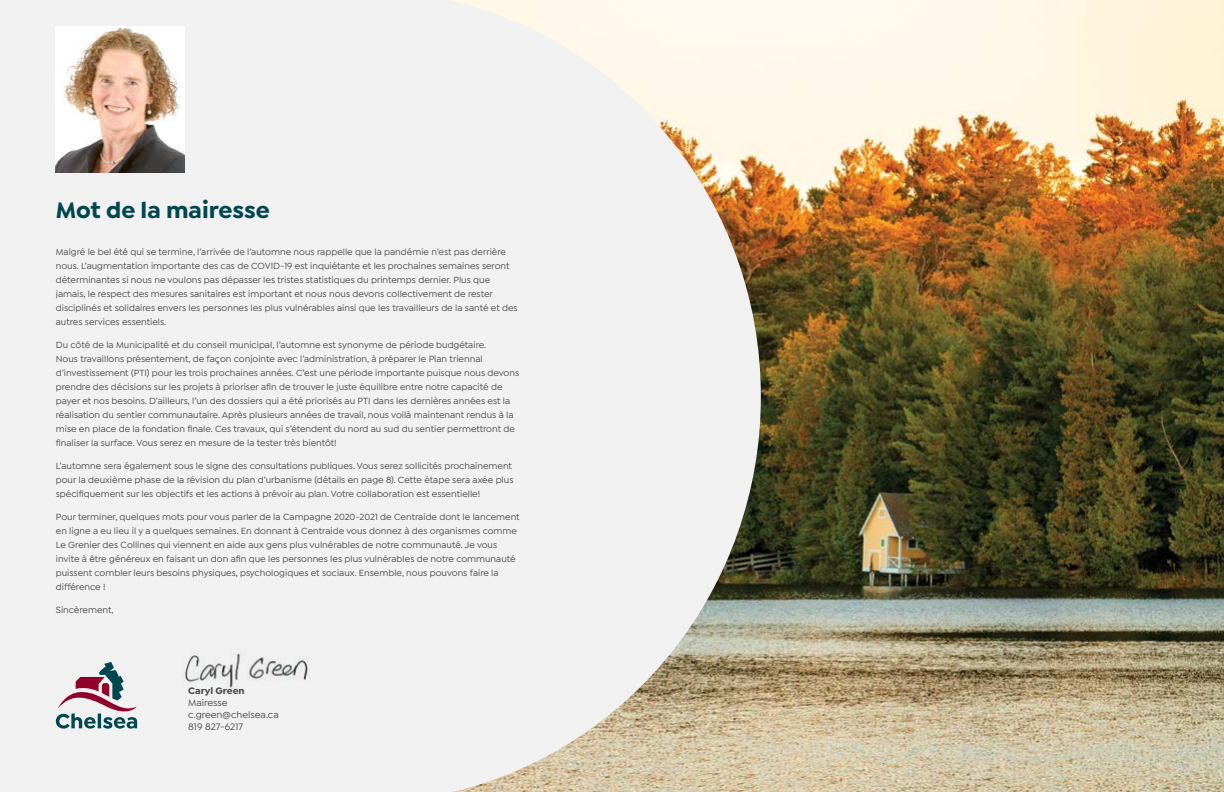
<style>
.page{position:relative;width:1224px;height:792px;background:#fff}
.page>*{position:absolute;margin:0;border:0;box-sizing:border-box;transform-origin:0 0}
.t1{font:700 24px "Isidora Sans";color:#004750}
.t2{font:500 10px/12px "Isidora Sans";color:#474648}
.t3{font:700 10px "Isidora Sans";color:#474648}
.t4{font:500 9.5px/14px "Isidora Sans";color:#474648}
</style>
<div class="page">
<div style="left:0;top:0;width:448px;height:792px;background:#f1f1f2"></div>
<img style="left:448px;top:0;width:776px;height:792px">
<img style="left:56px;top:27px;width:128px;height:146px">
<svg style="left:56px;top:662px;width:81px;height:67px"></svg>
<img style="left:183px;top:650px;width:128px;height:39px">
<h1 class="t1" style="left:56px;top:196px;width:216px">Mot de la mairesse</h1>
<p class="t4" style="left:56px;top:245px;width:463px">Malgré le bel été qui se termine, l’arrivée de l’automne nous rappelle que la pandémie n’est pas derrière nous. L’augmentation importante des cas de COVID-19 est inquiétante et les prochaines semaines seront déterminantes si nous ne voulons pas dépasser les tristes statistiques du printemps dernier. Plus que jamais, le respect des mesures sanitaires est important et nous nous devons collectivement de rester disciplinés et solidaires envers les personnes les plus vulnérables ainsi que les travailleurs de la santé et des autres services essentiels.</p>
<p class="t4" style="left:56px;top:338px;width:465px">Du côté de la Municipalité et du conseil municipal, l’automne est synonyme de période budgétaire.<br>Nous travaillons présentement, de façon conjointe avec l’administration, à préparer le Plan triennal d’investissement (PTI) pour les trois prochaines années. C’est une période importante puisque nous devons prendre des décisions sur les projets à prioriser afin de trouver le juste équilibre entre notre capacité de payer et nos besoins. D’ailleurs, l’un des dossiers qui a été priorisés au PTI dans les dernières années est la réalisation du sentier communautaire. Après plusieurs années de travail, nous voilà maintenant rendus à la mise en place de la fondation finale. Ces travaux, qui s’étendent du nord au sud du sentier permettront de finaliser la surface. Vous serez en mesure de la tester très bientôt!</p>
<p class="t4" style="left:56px;top:459px;width:459px">L’automne sera également sous le signe des consultations publiques. Vous serez sollicités prochainement pour la deuxième phase de la révision du plan d’urbanisme (détails en page 8). Cette étape sera axée plus spécifiquement sur les objectifs et les actions à prévoir au plan. Votre collaboration est essentielle!</p>
<p class="t4" style="left:56px;top:510px;width:465px">Pour terminer, quelques mots pour vous parler de la Campagne 2020-2021 de Centraide dont le lancement en ligne a eu lieu il y a quelques semaines. En donnant à Centraide vous donnez à des organismes comme Le Grenier des Collines qui viennent en aide aux gens plus vulnérables de notre communauté. Je vous invite à être généreux en faisant un don afin que les personnes les plus vulnérables de notre communauté puissent combler leurs besoins physiques, psychologiques et sociaux. Ensemble, nous pouvons faire la différence !</p>
<p class="t4" style="left:56px;top:603px;width:59px">Sincèrement,</p>
<p class="t3" style="left:188px;top:685px;width:58px">Caryl Green</p>
<p class="t2" style="left:188px;top:697px;width:92px">Mairesse c.green@chelsea.ca<br>819 827-6217</p>
</div>
